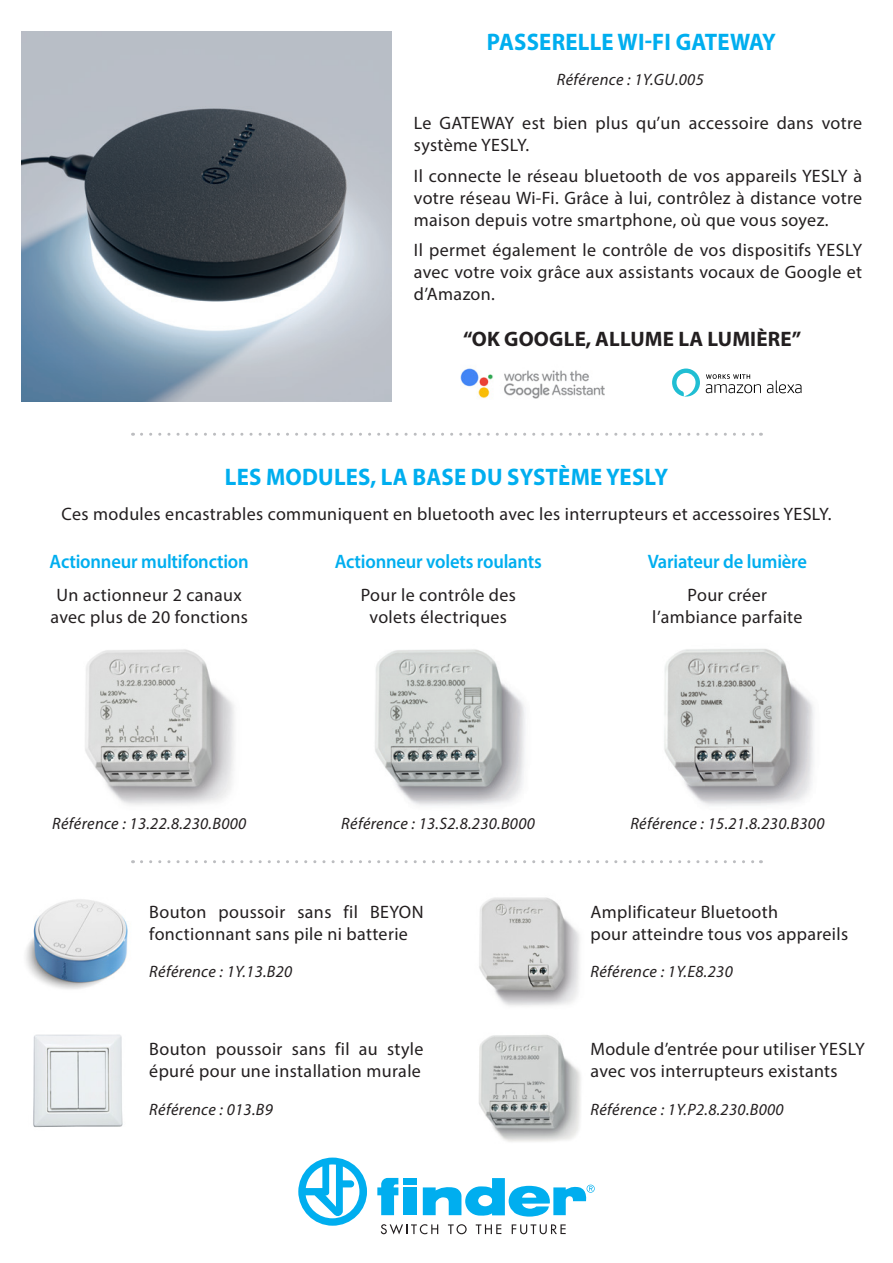
<style>
.page{position:relative;width:893px;height:1263px;background:#fff}
.page>*{position:absolute;margin:0;border:0;box-sizing:border-box;transform-origin:0 0}
.t1{font:700 24px "Myriad Pro";letter-spacing:.01em;color:#00aeef;scale:.95 1}
.t2{font:700 21px "Myriad Pro";letter-spacing:.01em;color:#231f20}
.t3{font:600 19.5px "Myriad Pro";letter-spacing:-.01em;color:#00aeef;scale:.95 1}
.t4{font:18px/21.6px "Myriad Pro";letter-spacing:.02em;color:#231f20}
.t5{font:italic 16.5px "Myriad Pro";letter-spacing:.02em;color:#231f20}
</style>
<div class="page">
<img style="left:21px;top:32px;width:370px;height:370px">
<svg style="left:672px;top:368px;width:130px;height:29px"></svg>
<img style="left:461px;top:368px;width:144px;height:31px">
<svg style="left:298px;top:1157px;width:69px;height:69px"></svg>
<svg style="left:423px;top:1178px;width:172px;height:38px"></svg>
<svg style="left:377px;top:1178px;width:21px;height:37px"></svg>
<div style="left:404px;top:1187px;width:13px;height:28px;background:#00aeef"></div>
<div style="left:404px;top:1178px;width:13px;height:6px;background:#00aeef"></div>
<svg style="left:381px;top:1224px;width:57px;height:10px"></svg>
<svg style="left:448px;top:1224px;width:19px;height:10px"></svg>
<svg style="left:476px;top:1224px;width:25px;height:10px"></svg>
<svg style="left:512px;top:1224px;width:54px;height:10px"></svg>
<img style="left:85px;top:649px;width:149px;height:156px">
<img style="left:375px;top:649px;width:150px;height:157px">
<img style="left:664px;top:649px;width:150px;height:157px">
<svg style="left:141px;top:433px;width:620px;height:3px"></svg>
<svg style="left:141px;top:860px;width:620px;height:3px"></svg>
<img style="left:25px;top:899px;width:103px;height:90px">
<img style="left:479px;top:1035px;width:102px;height:107px">
<img style="left:479px;top:897px;width:101px;height:109px">
<img style="left:33px;top:1034px;width:90px;height:93px">
<p class="t1" style="left:487px;top:26px;width:306px">PASSERELLE WI-FI GATEWAY</p>
<p class="t5" style="left:557px;top:69px;width:148px">Référence : 1Y.GU.005</p>
<p class="t4" style="left:414px;top:112px;width:450px">Le GATEWAY est bien plus qu’un accessoire dans votre système YESLY.</p>
<p class="t4" style="left:414px;top:165px;width:450px;text-align:justify">Il connecte le réseau bluetooth de vos appareils YESLY à votre réseau Wi-Fi. Grâce à lui, contrôlez à distance votre maison depuis votre smartphone, où que vous soyez.</p>
<p class="t4" style="left:414px;top:239px;width:450px;text-align:justify">Il permet également le contrôle de vos dispositifs YESLY avec votre voix grâce aux assistants vocaux de Google et d’Amazon.</p>
<p class="t2" style="left:463px;top:325px;width:340px">“OK GOOGLE, ALLUME LA LUMIÈRE”</p>
<p class="t1" style="left:225px;top:461px;width:468px">LES MODULES, LA BASE DU SYSTÈME YESLY</p>
<p class="t4" style="left:62px;top:503px;width:771px">Ces modules encastrables communiquent en bluetooth avec les interrupteurs et accessoires YESLY.</p>
<p class="t3" style="left:50px;top:549px;width:211px">Actionneur multifonction</p>
<p class="t4" style="left:50px;top:584px;width:199px;text-align:center">Un actionneur 2 canaux avec plus de 20 fonctions</p>
<p class="t3" style="left:335px;top:549px;width:219px">Actionneur volets roulants</p>
<p class="t4" style="left:361px;top:584px;width:157px">Pour le contrôle des</p>
<p class="t4" style="left:370px;top:606px;width:139px">volets électriques</p>
<p class="t3" style="left:648px;top:549px;width:169px">Variateur de lumière</p>
<p class="t4" style="left:688px;top:584px;width:81px">Pour créer</p>
<p class="t4" style="left:652px;top:606px;width:152px">l’ambiance parfaite</p>
<p class="t5" style="left:52px;top:814px;width:196px">Référence : 13.22.8.230.B000</p>
<p class="t5" style="left:341px;top:814px;width:195px">Référence : 13.S2.8.230.B000</p>
<p class="t5" style="left:630px;top:814px;width:196px">Référence : 15.21.8.230.B300</p>
<p class="t4" style="left:149px;top:901px;width:276px">Bouton poussoir sans fil BEYON fonctionnant sans pile ni batterie</p>
<p class="t5" style="left:149px;top:961px;width:145px">Référence : 1Y.13.B20</p>
<p class="t4" style="left:590px;top:901px;width:189px">Amplificateur Bluetooth</p>
<p class="t4" style="left:590px;top:923px;width:259px">pour atteindre tous vos appareils</p>
<p class="t5" style="left:590px;top:961px;width:144px">Référence : 1Y.E8.230</p>
<p class="t4" style="left:149px;top:1038px;width:276px">Bouton poussoir sans fil au style épuré pour une installation murale</p>
<p class="t5" style="left:149px;top:1099px;width:125px">Référence : 013.B9</p>
<p class="t4" style="left:590px;top:1038px;width:276px">Module d’entrée pour utiliser YESLY avec vos interrupteurs existants</p>
<p class="t5" style="left:590px;top:1099px;width:195px">Référence : 1Y.P2.8.230.B000</p>
</div>
